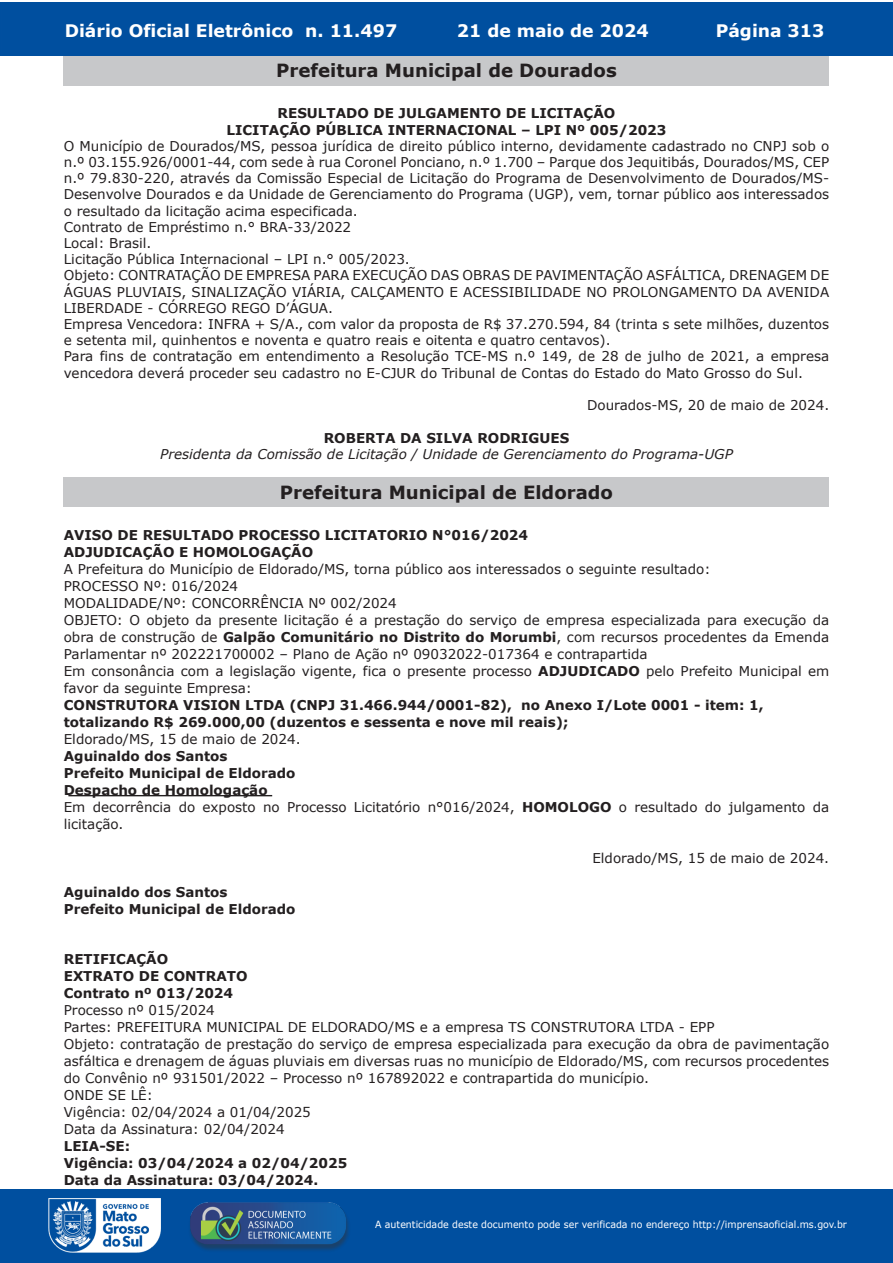
<style>
.page{position:relative;width:893px;height:1263px;background:#fff}
.page>*{position:absolute;margin:0;border:0;box-sizing:border-box;transform-origin:0 0}
.t1{font:700 18.15px "Verdana";color:#231f20}
.t2{font:700 17.25px "Verdana";color:#fff}
.t3{font:13.5px/17px "Verdana";color:#231f20}
.t4{font:700 13.5px/17px "Verdana";color:#231f20}
.t5{font:italic 13.5px "Verdana";color:#231f20}
.t6{font:9.9px "Verdana";color:#fff;scale:.95 1}
.s1{font-weight:700}
</style>
<div class="page">
<div style="left:0;top:2px;width:893px;height:53px;background:#004f9f"></div>
<div style="left:1px;top:1189px;width:892px;height:74px;background:#004f9f"></div>
<img style="left:49px;top:1198px;width:111px;height:54px">
<img style="left:185px;top:1201px;width:168px;height:54px">
<hr style="left:68px;top:795px;width:204px;height:1px;background:#231f20">
<div style="left:64px;top:56px;width:765px;height:30px;background:#c7c8ca"></div>
<div style="left:64px;top:477px;width:765px;height:30px;background:#c7c8ca"></div>
<p class="t2" style="left:65px;top:18px;width:334px">Diário Oficial Eletrônico n. 11.497</p>
<p class="t2" style="left:457px;top:18px;width:193px">21 de maio de 2024</p>
<p class="t2" style="left:716px;top:18px;width:110px">Página 313</p>
<h1 class="t1" style="left:276px;top:58px;width:342px">Prefeitura Municipal de Dourados</h1>
<p class="t4" style="left:227px;top:105px;width:441px;line-height:16.2px;text-align:center">RESULTADO DE JULGAMENTO DE LICITAÇÃO<br>LICITAÇÃO PÚBLICA INTERNACIONAL – LPI Nº 005/2023</p>
<p class="t3" style="left:64px;top:138px;width:767px;line-height:16.2px">O Município de Dourados/MS, pessoa jurídica de direito público interno, devidamente cadastrado no CNPJ sob o n.º 03.155.926/0001-44, com sede à rua Coronel Ponciano, n.º 1.700 – Parque dos Jequitibás, Dourados/MS, CEP n.º 79.830-220, através da Comissão Especial de Licitação do Programa de Desenvolvimento de Dourados/MS-Desenvolve Dourados e da Unidade de Gerenciamento do Programa (UGP), vem, tornar público aos interessados o resultado da licitação acima especificada.<br>Contrato de Empréstimo n.° BRA-33/2022<br>Local: Brasil.<br>Licitação Pública Internacional – LPI n.° 005/2023.<br>Objeto: CONTRATAÇÃO DE EMPRESA PARA EXECUÇÃO DAS OBRAS DE PAVIMENTAÇÃO ASFÁLTICA, DRENAGEM DE ÁGUAS PLUVIAIS, SINALIZAÇÃO VIÁRIA, CALÇAMENTO E ACESSIBILIDADE NO PROLONGAMENTO DA AVENIDA LIBERDADE - CÓRREGO REGO D’ÁGUA.<br>Empresa Vencedora: INFRA + S/A., com valor da proposta de R$ 37.270.594, 84 (trinta s sete milhões, duzentos e setenta mil, quinhentos e noventa e quatro reais e oitenta e quatro centavos).<br>Para fins de contratação em entendimento a Resolução TCE-MS n.º 149, de 28 de julho de 2021, a empresa vencedora deverá proceder seu cadastro no E-CJUR do Tribunal de Contas do Estado do Mato Grosso do Sul.</p>
<p class="t3" style="left:587px;top:397px;width:244px">Dourados-MS, 20 de maio de 2024.</p>
<p class="t4" style="left:324px;top:429px;width:247px">ROBERTA DA SILVA RODRIGUES</p>
<p class="t5" style="left:160px;top:444px;width:574px">Presidenta da Comissão de Licitação / Unidade de Gerenciamento do Programa-UGP</p>
<h1 class="t1" style="left:280px;top:479px;width:335px">Prefeitura Municipal de Eldorado</h1>
<p class="t4" style="left:64px;top:527px;width:466px">AVISO DE RESULTADO PROCESSO LICITATORIO N°016/2024<br>ADJUDICAÇÃO E HOMOLOGAÇÃO</p>
<p class="t3" style="left:64px;top:561px;width:767px">A Prefeitura do Município de Eldorado/MS, torna público aos interessados o seguinte resultado:<br>PROCESSO Nº: 016/2024<br>MODALIDADE/Nº: CONCORRÊNCIA Nº 002/2024<br>OBJETO: O objeto da presente licitação é a prestação do serviço de empresa especializada para execução da obra de construção de <span class="s1">Galpão Comunitário no Distrito do Morumbi</span>, com recursos procedentes da Emenda Parlamentar nº 202221700002 – Plano de Ação nº 09032022-017364 e contrapartida<br>Em consonância com a legislação vigente, fica o presente processo <span class="s1">ADJUDICADO</span> pelo Prefeito Municipal em favor da seguinte Empresa:</p>
<p class="t4" style="left:64px;top:696px;width:701px">CONSTRUTORA VISION LTDA (CNPJ 31.466.944/0001-82), no Anexo I/Lote 0001 - item: 1, totalizando R$ 269.000,00 (duzentos e sessenta e nove mil reais);</p>
<p class="t3" style="left:64px;top:730px;width:238px">Eldorado/MS, 15 de maio de 2024.</p>
<p class="t3" style="left:64px;top:747px;width:767px"><span class="s1">Aguinaldo dos Santos<br>Prefeito Municipal de Eldorado<br>Despacho de Homologação<br></span>Em decorrência do exposto no Processo Licitatório n°016/2024, <span class="s1">HOMOLOGO</span> o resultado do julgamento da licitação.</p>
<p class="t3" style="left:592px;top:849px;width:238px">Eldorado/MS, 15 de maio de 2024.</p>
<p class="t4" style="left:64px;top:883px;width:233px">Aguinaldo dos Santos<br>Prefeito Municipal de Eldorado</p>
<p class="t4" style="left:64px;top:951px;width:185px">RETIFICAÇÃO<br>EXTRATO DE CONTRATO<br>Contrato nº 013/2024</p>
<p class="t3" style="left:64px;top:1002px;width:767px">Processo nº 015/2024<br>Partes: PREFEITURA MUNICIPAL DE ELDORADO/MS e a empresa TS CONSTRUTORA LTDA - EPP<br>Objeto: contratação de prestação do serviço de empresa especializada para execução da obra de pavimentação asfáltica e drenagem de águas pluviais em diversas ruas no município de Eldorado/MS, com recursos procedentes do Convênio nº 931501/2022 – Processo nº 167892022 e contrapartida do município.<br>ONDE SE LÊ:<br>Vigência: 02/04/2024 a 01/04/2025<br>Data da Assinatura: 02/04/2024</p>
<p class="t4" style="left:64px;top:1137px;width:285px">LEIA-SE:<br>Vigência: 03/04/2024 a 02/04/2025<br>Data da Assinatura: 03/04/2024.</p>
<p class="t6" style="left:375px;top:1218px;width:498px">A autenticidade deste documento pode ser verificada no endereço http://imprensaoficial.ms.gov.br</p>
</div>
